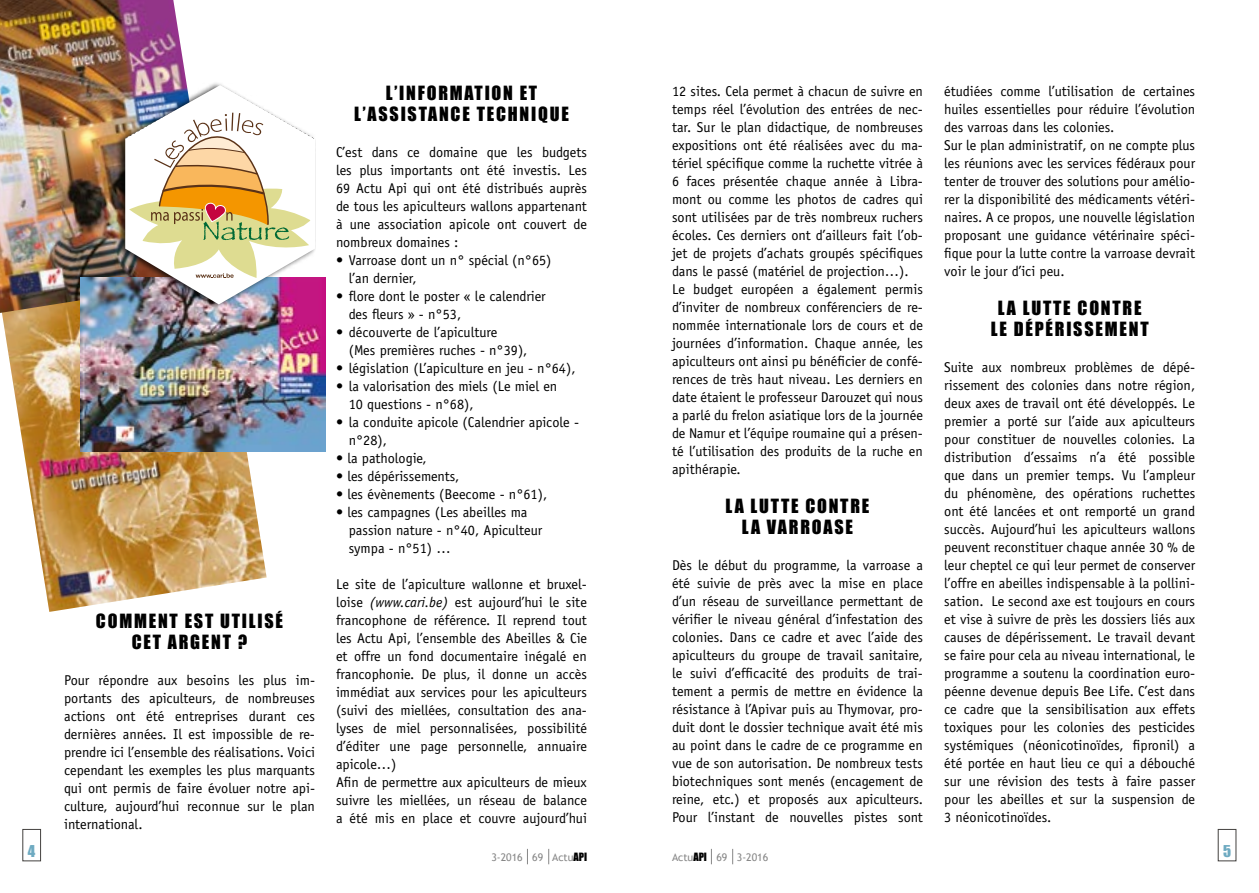
<style>
.page{position:relative;width:1259px;height:893px;background:#fff}
.page>*{position:absolute;margin:0;border:0;box-sizing:border-box;transform-origin:0 0}
.t1{font:18px/21px "Impact";letter-spacing:.1em;color:#000;text-align:center}
.t2{font:15px "Impact";color:#6eaac1}
.t3{font:14.25px/18px "Officina Sans";color:#000}
.t4{font:10.5px "Trebuchet MS";color:#878787}
.s1{font-style:italic}
.s2{font-family:"Impact";color:#000}
</style>
<div class="page">
<div style="left:22px;top:829px;width:19px;height:32px;background:#fff;border:1px solid #43413f"></div>
<div style="left:1218px;top:829px;width:18px;height:32px;background:#fff;border:1px solid #43413f"></div>
<svg style="left:527px;top:849px;width:1px;height:15px"></svg>
<svg style="left:548px;top:849px;width:1px;height:15px"></svg>
<svg style="left:711px;top:849px;width:1px;height:15px"></svg>
<svg style="left:732px;top:849px;width:1px;height:15px"></svg>
<img style="left:2px;top:313px;width:265px;height:299px">
<img style="left:0;top:0;width:187px;height:313px">
<img style="left:80px;top:277px;width:245px;height:175px">
<div style="left:116px;top:81px;width:200px;height:230px;background:#000;opacity:.75"></div>
<img style="left:125px;top:85px;width:190px;height:219px">
<p class="t1" style="left:96px;top:610px;width:189px">COMMENT EST UTILISÉ<br>CET ARGENT ?</p>
<p class="t3" style="left:64px;top:671px;width:252px;text-align:justify">Pour répondre aux besoins les plus im&shy;portants des apiculteurs, de nombreuses actions ont été entreprises durant ces dernières années. Il est impossible de re&shy;prendre ici l’ensemble des réalisations. Voici cependant les exemples les plus marquants qui ont permis de faire évoluer notre api&shy;culture, aujourd’hui reconnue sur le plan international.</p>
<p class="t1" style="left:354px;top:82px;width:216px">L’INFORMATION ET<br>L’ASSISTANCE TECHNIQUE</p>
<p class="t3" style="left:336px;top:143px;width:252px;text-align:justify">C’est dans ce domaine que les budgets les plus importants ont été investis. Les 69 Actu Api qui ont été distribués auprès de tous les apiculteurs wallons appartenant à une association apicole ont couvert de nombreux domaines :</p>
<p class="t3" style="left:349px;top:251px;width:204px;text-indent:-13px">• Varroase dont un n° spécial (n°65) l’an dernier,</p>
<p class="t3" style="left:349px;top:287px;width:198px;text-indent:-13px">• flore dont le poster « le calendrier des fleurs » - n°53,</p>
<p class="t3" style="left:349px;top:323px;width:180px;text-indent:-13px">• découverte de l’apiculture (Mes premières ruches - n°39),</p>
<p class="t3" style="left:336px;top:359px;width:241px">• législation (L’apiculture en jeu - n°64),</p>
<p class="t3" style="left:349px;top:377px;width:210px;text-indent:-13px">• la valorisation des miels (Le miel en<br>10 questions - n°68),</p>
<p class="t3" style="left:349px;top:413px;width:232px;text-indent:-13px">• la conduite apicole (Calendrier apicole - n°28),</p>
<p class="t3" style="left:336px;top:449px;width:92px">• la pathologie,</p>
<p class="t3" style="left:336px;top:467px;width:125px">• les dépérissements,</p>
<p class="t3" style="left:336px;top:485px;width:213px">• les évènements (Beecome - n°61),</p>
<p class="t3" style="left:349px;top:503px;width:195px;text-indent:-13px">• les campagnes (Les abeilles ma passion nature - n°40, Apiculteur sympa - n°51) …</p>
<p class="t3" style="left:336px;top:575px;width:252px">Le site de l’apiculture wallonne et bruxel&shy;loise <span class="s1">(www.cari.be)</span> est aujourd’hui le site francophone de référence. Il reprend tout les Actu Api, l’ensemble des Abeilles &amp; Cie et offre un fond documentaire inégalé en francophonie. De plus, il donne un accès immédiat aux services pour les apiculteurs (suivi des miellées, consultation des ana&shy;lyses de miel personnalisées, possibilité d’éditer une page personnelle, annuaire apicole…)<br>Afin de permettre aux apiculteurs de mieux suivre les miellées, un réseau de balance a été mis en place et couvre aujourd’hui</p>
<p class="t3" style="left:672px;top:82px;width:252px">12 sites. Cela permet à chacun de suivre en temps réel l’évolution des entrées de nec&shy;tar. Sur le plan didactique, de nombreuses expositions ont été réalisées avec du ma&shy;tériel spécifique comme la ruchette vitrée à 6 faces présentée chaque année à Libra&shy;mont ou comme les photos de cadres qui sont utilisées par de très nombreux ruchers écoles. Ces derniers ont d’ailleurs fait l’ob&shy;jet de projets d’achats groupés spécifiques dans le passé (matériel de projection…).<br>Le budget européen a également permis d’inviter de nombreux conférenciers de re&shy;nommée internationale lors de cours et de journées d’information. Chaque année, les apiculteurs ont ainsi pu bénéficier de confé&shy;rences de très haut niveau. Les derniers en date étaient le professeur Darouzet qui nous a parlé du frelon asiatique lors de la journée de Namur et l’équipe roumaine qui a présen&shy;té l’utilisation des produits de la ruche en apithérapie.</p>
<p class="t1" style="left:725px;top:495px;width:145px">LA LUTTE CONTRE<br>LA VARROASE</p>
<p class="t3" style="left:672px;top:556px;width:252px;text-align:justify">Dès le début du programme, la varroase a été suivie de près avec la mise en place d’un réseau de surveillance permettant de vérifier le niveau général d’infestation des colonies. Dans ce cadre et avec l’aide des apiculteurs du groupe de travail sanitaire, le suivi d’efficacité des produits de trai&shy;tement a permis de mettre en évidence la résistance à l’Apivar puis au Thymovar, pro&shy;duit dont le dossier technique avait été mis au point dans le cadre de ce programme en vue de son autorisation. De nombreux tests biotechniques sont menés (encagement de reine, etc.) et proposés aux apiculteurs.<br>Pour l’instant de nouvelles pistes sont</p>
<p class="t3" style="left:944px;top:82px;width:252px">étudiées comme l’utilisation de certaines huiles essentielles pour réduire l’évolution des varroas dans les colonies.<br>Sur le plan administratif, on ne compte plus les réunions avec les services fédéraux pour tenter de trouver des solutions pour amélio&shy;rer la disponibilité des médicaments vétéri&shy;naires. A ce propos, une nouvelle législation proposant une guidance vétérinaire spéci&shy;fique pour la lutte contre la varroase devrait voir le jour d’ici peu.</p>
<p class="t1" style="left:990px;top:297px;width:159px">LA LUTTE CONTRE<br>LE DÉPÉRISSEMENT</p>
<p class="t3" style="left:944px;top:358px;width:252px;text-align:justify">Suite aux nombreux problèmes de dépé&shy;rissement des colonies dans notre région, deux axes de travail ont été développés. Le premier a porté sur l’aide aux apiculteurs pour constituer de nouvelles colonies. La distribution d’essaims n’a été possible que dans un premier temps. Vu l’ampleur du phénomène, des opérations ruchettes ont été lancées et ont remporté un grand succès. Aujourd’hui les apiculteurs wallons peuvent reconstituer chaque année 30 % de leur cheptel ce qui leur permet de conserver l’offre en abeilles indispensable à la pollini&shy;sation. Le second axe est toujours en cours et vise à suivre de près les dossiers liés aux causes de dépérissement. Le travail devant se faire pour cela au niveau international, le programme a soutenu la coordination euro&shy;péenne devenue depuis Bee Life. C’est dans ce cadre que la sensibilisation aux effets toxiques pour les colonies des pesticides systémiques (néonicotinoïdes, fipronil) a été portée en haut lieu ce qui a débouché sur une révision des tests à faire passer pour les abeilles et sur la suspension de 3 néonicotinoïdes.</p>
<p class="t2" style="left:28px;top:839px;width:9px">4</p>
<p class="t2" style="left:1223px;top:839px;width:10px">5</p>
<p class="t4" style="left:491px;top:851px;width:97px">3-2016 69 Actu<span class="s2">API</span></p>
<p class="t4" style="left:672px;top:851px;width:98px">Actu<span class="s2">API</span> 69 3-2016</p>
</div>
